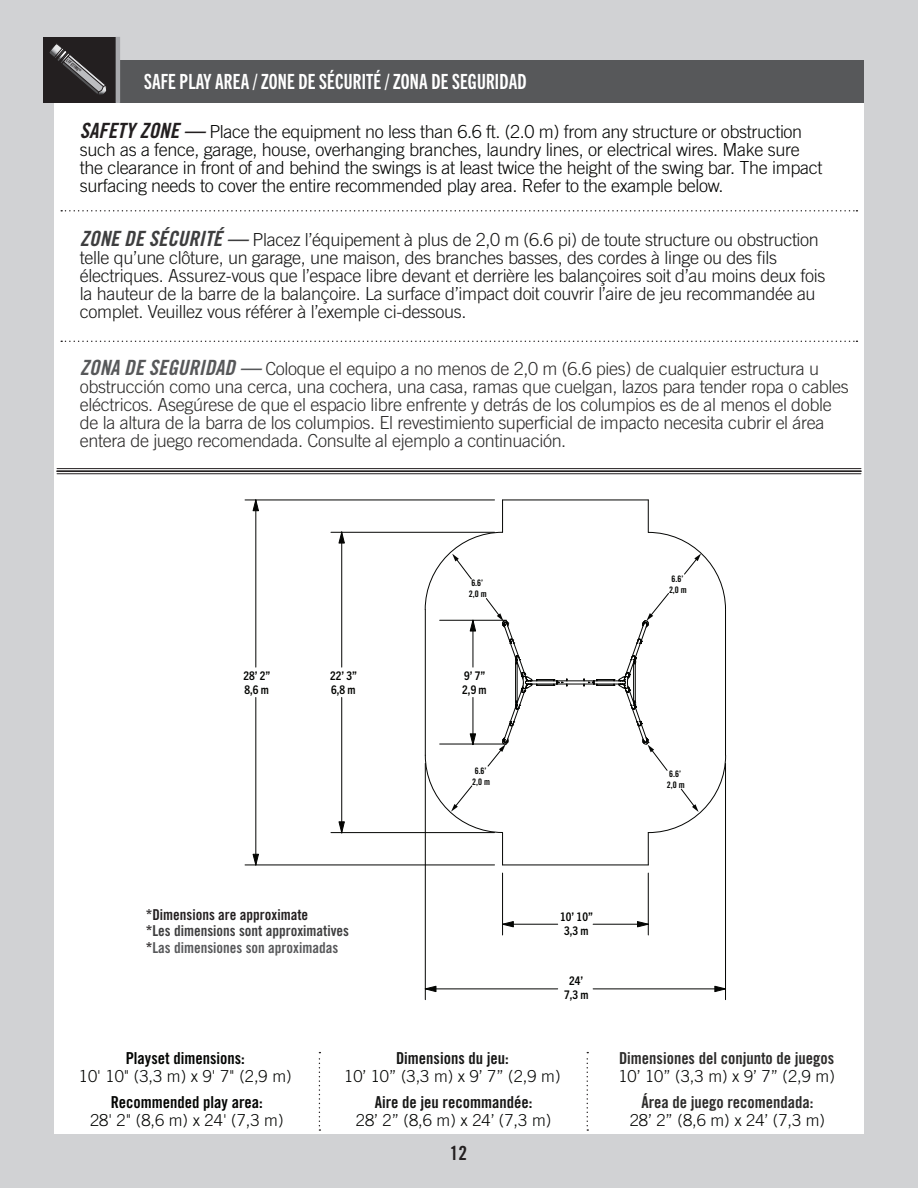
<style>
.page{position:relative;width:918px;height:1188px;background:#d1d2d4}
.page>*{position:absolute;margin:0;border:0;box-sizing:border-box;transform-origin:0 0}
.t1{font:21px "Trade Gothic Next LT Pro Bd Cm";letter-spacing:.01em;color:#fff}
.t2{font:19.5px "Trade Gothic LT Std Bd Cn 20";color:#231f20}
.t3{font:300 18px/18px "Trade Gothic LT Std";letter-spacing:-.02em;color:#2c2b2a}
.t4{font:300 18px/18px "Trade Gothic LT Std";letter-spacing:-.02em;color:#171716}
.t5{font:300 18px/18px "Trade Gothic LT Std";letter-spacing:-.02em;color:#040503}
.t6{font:300 16.5px "Trade Gothic LT Std";color:#040503}
.t7{font:16.5px "Trade Gothic LT Std Bd Cn 20";color:#2c2b2a}
.t8{font:16.5px "Trade Gothic LT Std Bd Cn 20";color:#040503}
.t9{font:16.5px "Trade Gothic LT Std Bd Cn 20";color:#171716}
.t10{font:15px/16.5px "Trade Gothic LT Std Bd Cn 20";color:#3e3e3f}
.t11{font:700 condensed 12px/14.2px "Trade Gothic Next LT Pro";color:#040503}
.t12{font:9px/10.8px "Trade Gothic LT Std Bd Cn 20";color:#040503}
.t13{font:4.8px "Trade Gothic LT Bold Cond Twenty";color:#231f20}
.s1{font-family:"Trade Gothic LT Std Bd Cn 20 Obl";font-weight:400;font-size:21px;color:#231f20}
.s2{font-family:"Trade Gothic LT Std Bd Cn 20 Obl";font-weight:400;font-size:21px;color:#3e3e3f}
.s3{font-family:"Trade Gothic LT Std Bd Cn 20 Obl";font-weight:400;font-size:21px;color:#57585a}
.s4{color:#231f20}
.s5{color:#57585a}
</style>
<div class="page">
<div style="left:120px;top:60px;width:744px;height:43px;background:#57585a"></div>
<div style="left:43px;top:37px;width:73px;height:66px;background:#231f20"></div>
<hr style="left:116px;top:37px;width:4px;height:66px;background:#a8a9ad">
<div style="left:54px;top:104px;width:810px;height:1030px;background:#fff"></div>
<hr style="left:57px;top:468px;width:804px;height:1px;background:#231f20">
<hr style="left:57px;top:470px;width:804px;height:2px;background:#231f20">
<hr style="left:57px;top:473px;width:804px;height:1px;background:#231f20">
<svg style="left:61px;top:210px;width:796px;height:1px"></svg>
<svg style="left:61px;top:341px;width:796px;height:1px"></svg>
<svg style="left:319px;top:1052px;width:1px;height:79px"></svg>
<svg style="left:587px;top:1052px;width:1px;height:79px"></svg>
<svg style="left:253px;top:501px;width:6px;height:10px"></svg>
<svg style="left:253px;top:854px;width:6px;height:11px"></svg>
<svg style="left:426px;top:986px;width:10px;height:6px"></svg>
<svg style="left:714px;top:986px;width:11px;height:6px"></svg>
<svg style="left:503px;top:921px;width:11px;height:6px"></svg>
<svg style="left:637px;top:921px;width:11px;height:6px"></svg>
<svg style="left:338px;top:533px;width:7px;height:10px"></svg>
<svg style="left:338px;top:821px;width:7px;height:11px"></svg>
<hr style="left:256px;top:500px;width:1px;height:167px;background:#040503">
<hr style="left:256px;top:697px;width:1px;height:168px;background:#040503">
<hr style="left:593px;top:989px;width:133px;height:1px;background:#040503">
<hr style="left:425px;top:989px;width:133px;height:1px;background:#040503">
<hr style="left:593px;top:924px;width:55px;height:1px;background:#040503">
<hr style="left:503px;top:924px;width:55px;height:1px;background:#040503">
<hr style="left:341px;top:532px;width:1px;height:135px;background:#040503">
<hr style="left:341px;top:697px;width:1px;height:136px;background:#040503">
<hr style="left:245px;top:865px;width:250px;height:1px;background:#040503">
<hr style="left:425px;top:763px;width:1px;height:237px;background:#040503">
<hr style="left:331px;top:832px;width:164px;height:1px;background:#040503">
<hr style="left:502px;top:873px;width:1px;height:62px;background:#040503">
<hr style="left:648px;top:873px;width:1px;height:62px;background:#040503">
<hr style="left:725px;top:763px;width:1px;height:237px;background:#040503">
<hr style="left:331px;top:532px;width:164px;height:1px;background:#040503">
<hr style="left:245px;top:500px;width:250px;height:1px;background:#040503">
<hr style="left:503px;top:865px;width:145px;height:1px;background:#040503">
<hr style="left:502px;top:833px;width:1px;height:32px;background:#040503">
<hr style="left:502px;top:500px;width:1px;height:32px;background:#040503">
<hr style="left:557px;top:684px;width:37px;height:1px;background:#040503">
<hr style="left:557px;top:681px;width:37px;height:1px;background:#040503">
<hr style="left:648px;top:500px;width:1px;height:32px;background:#040503">
<hr style="left:648px;top:833px;width:1px;height:32px;background:#040503">
<hr style="left:503px;top:500px;width:145px;height:1px;background:#040503">
<svg style="left:583px;top:532px;width:143px;height:301px"></svg>
<svg style="left:425px;top:532px;width:143px;height:301px"></svg>
<hr style="left:473px;top:620px;width:1px;height:47px;background:#040503">
<hr style="left:473px;top:697px;width:1px;height:47px;background:#040503">
<hr style="left:440px;top:620px;width:66px;height:1px;background:#040503">
<hr style="left:440px;top:744px;width:66px;height:1px;background:#040503">
<svg style="left:49px;top:43px;width:58px;height:52px"></svg>
<p class="t13" style="left:69px;top:58px;width:20px;rotate:41deg">LIFETIME<sup>®</sup></p>
<p class="t1" style="left:144px;top:74px;width:384px">SAFE PLAY AREA / ZONE DE SÉCURITÉ / ZONA DE SEGURIDAD</p>
<p class="t5" style="left:80px;top:124px;width:744px"><span class="s1">SAFETY ZONE —</span> Place the equipment no less than 6.6 ft. (2.0 m) from any structure or obstruction such as a fence, garage, house, overhanging branches, laundry lines, or electrical wires. Make sure the clearance in front of and behind the swings is at least twice the height of the swing bar. The impact surfacing needs to cover the entire recommended play area. Refer to the example below.</p>
<p class="t4" style="left:80px;top:232px;width:747px"><span class="s2">ZONE DE SÉCURITÉ —</span> Placez l’équipement à plus de 2,0 m (6.6 pi) de toute structure ou obstruction telle qu’une clôture, un garage, une maison, des branches basses, des cordes à linge ou des fils électriques. Assurez-vous que l’espace libre devant et derrière les balançoires soit d’au moins deux fois la hauteur de la barre de la balançoire. La surface d’impact doit couvrir l’aire de jeu recommandée au complet. Veuillez vous référer à l’exemple ci-dessous.</p>
<p class="t3" style="left:80px;top:361px;width:770px"><span class="s3">ZONA DE SEGURIDAD —</span> Coloque el equipo a no menos de 2,0 m (6.6 pies) de cualquier estructura u obstrucción como una cerca, una cochera, una casa, ramas que cuelgan, lazos para tender ropa o cables eléctricos. Asegúrese de que el espacio libre enfrente y detrás de los columpios es de al menos el doble de la altura de la barra de los columpios. El revestimiento superficial de impacto necesita cubrir el área entera de juego recomendada. Consulte al ejemplo a continuación.</p>
<p class="t12" style="left:469px;top:579px;width:19px">6.6’<br>2,0 m</p>
<p class="t11" style="left:244px;top:670px;width:28px">28’ 2”<br>8,6 m</p>
<p class="t11" style="left:330px;top:670px;width:28px">22’ 3”<br>6,8 m</p>
<p class="t11" style="left:462px;top:670px;width:26px">9’ 7”<br>2,9 m</p>
<p class="t12" style="left:472px;top:767px;width:19px">6.6’<br>2,0 m</p>
<p class="t12" style="left:669px;top:574px;width:19px">6.6’<br>2,0 m</p>
<p class="t12" style="left:667px;top:770px;width:19px">6.6’<br>2,0 m</p>
<p class="t10" style="left:146px;top:908px;width:205px"><span class="s4">*Dimensions are approximate<br>*</span>Les dimensions sont approximatives <span class="s4">*</span><span class="s5">Las dimensiones son aproximadas</span></p>
<p class="t11" style="left:560px;top:911px;width:34px;text-align:center">10’ 10”<br>3,3 m</p>
<p class="t11" style="left:564px;top:975px;width:26px;text-align:center">24’<br>7,3 m</p>
<p class="t8" style="left:126px;top:1052px;width:121px">Playset dimensions:</p>
<p class="t6" style="left:79px;top:1070px;width:214px">10' 10" (3,3 m) x 9' 7" (2,9 m)</p>
<p class="t8" style="left:111px;top:1096px;width:154px">Recommended play area:</p>
<p class="t6" style="left:90px;top:1114px;width:195px">28' 2" (8,6 m) x 24' (7,3 m)</p>
<p class="t9" style="left:396px;top:1052px;width:114px">Dimensions du jeu:</p>
<p class="t6" style="left:344px;top:1070px;width:218px">10’ 10” (3,3 m) x 9’ 7” (2,9 m)</p>
<p class="t9" style="left:375px;top:1096px;width:159px">Aire de jeu recommandée:</p>
<p class="t6" style="left:356px;top:1114px;width:197px">28’ 2” (8,6 m) x 24’ (7,3 m)</p>
<p class="t2" style="left:450px;top:1146px;width:19px">12</p>
<p class="t7" style="left:619px;top:1052px;width:217px">Dimensiones del conjunto de juegos</p>
<p class="t6" style="left:618px;top:1070px;width:218px">10’ 10” (3,3 m) x 9’ 7” (2,9 m)</p>
<p class="t7" style="left:641px;top:1096px;width:174px">Área de juego recomendada:</p>
<p class="t6" style="left:630px;top:1114px;width:197px">28’ 2” (8,6 m) x 24’ (7,3 m)</p>
</div>
